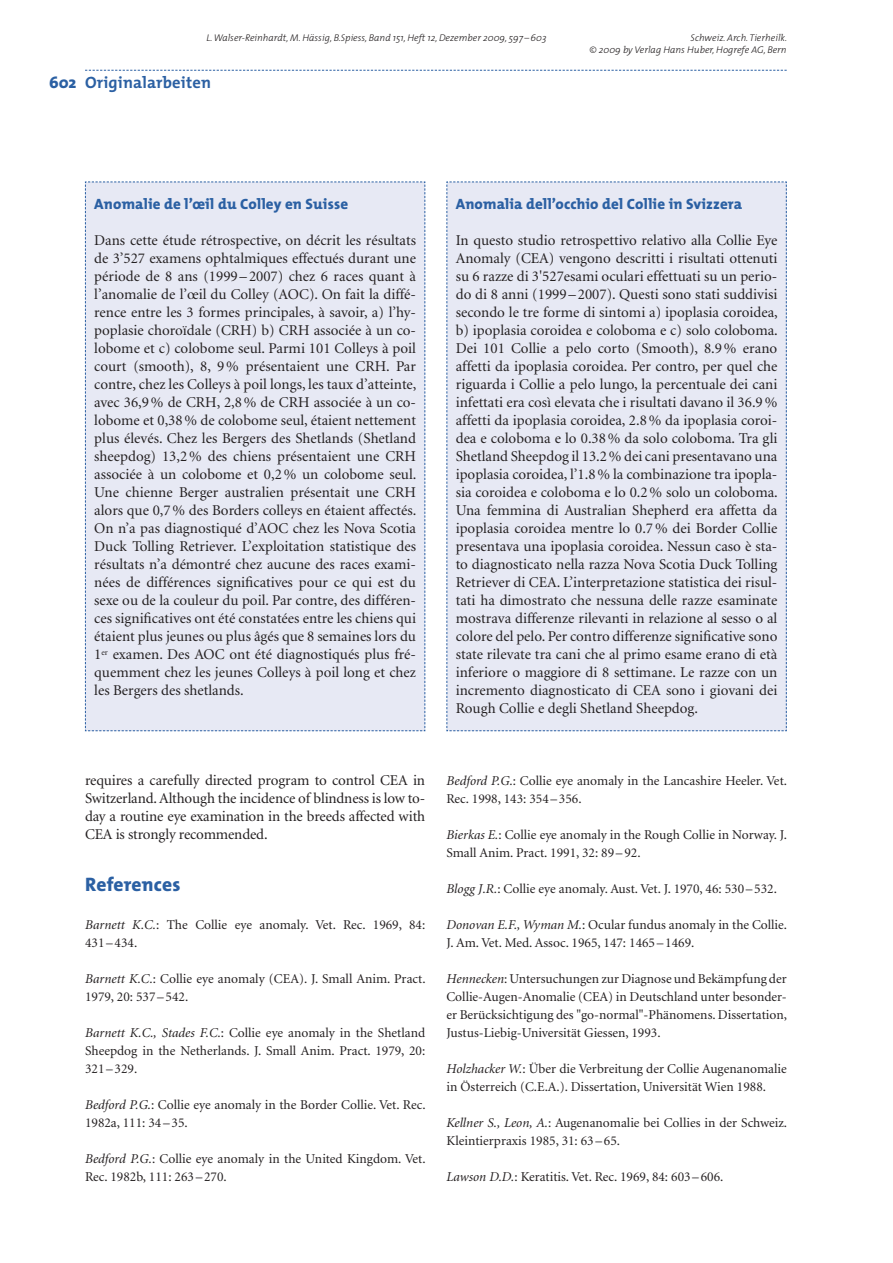
<style>
.page{position:relative;width:893px;height:1263px;background:#fff}
.page>*{position:absolute;margin:0;border:0;box-sizing:border-box;transform-origin:0 0}
.t1{font:800 19.5px "The Mix";letter-spacing:.01em;color:#2b60a3}
.t2{font:700 16.5px "The Mix";letter-spacing:.01em;color:#2b60a3}
.t3{font:15px/18px "Minion";color:#231f20;text-align:justify}
.t4{font:800 15px "The Mix";letter-spacing:.01em;color:#2b60a3}
.t5{font:13.5px/18px "Minion";color:#231f20}
.t6{font:italic 300 9.75px/12px "The Mix";color:#231f20;text-align:right}
.s1{font-weight:800}
.s2{font-style:italic}
</style>
<div class="page">
<svg style="left:85px;top:70px;width:702px;height:1px"></svg>
<div style="left:85px;top:181px;width:341px;height:550px;background:#e7e9f4"></div>
<div style="left:446px;top:181px;width:341px;height:550px;background:#e7e9f4"></div>
<p class="t6" style="left:206px;top:32px;width:342px">L. Walser-Reinhardt, M. Hässig, B.Spiess, Band 151, Heft 12, Dezember 2009, 597 – 603</p>
<p class="t6" style="left:590px;top:32px;width:199px">Schweiz. Arch. Tierheilk.<br>© 2009 by Verlag Hans Huber, Hogrefe AG, Bern</p>
<p class="t2" style="left:49px;top:75px;width:163px"><span class="s1">602</span> Originalarbeiten</p>
<p class="t4" style="left:94px;top:197px;width:255px">Anomalie de l’œil du Colley en Suisse</p>
<p class="t3" style="left:94px;top:233px;width:324px">Dans cette étude rétrospective, on décrit les résultats de 3’527 examens ophtalmiques effectués durant une période de 8 ans (1999 – 2007) chez 6 races quant à l’anomalie de l’œil du Colley (AOC). On fait la diffé&shy;rence entre les 3 formes principales, à savoir, a) l’hy&shy;poplasie choroïdale (CRH) b) CRH associée à un co&shy;lobome et c) colobome seul. Parmi 101 Colleys à poil court (smooth), 8, 9 % présentaient une CRH. Par contre, chez les Colleys à poil longs, les taux d’atteinte, avec 36,9 % de CRH, 2,8 % de CRH associée à un co&shy;lobome et 0,38 % de colobome seul, étaient nettement plus élevés. Chez les Bergers des Shetlands (Shetland sheepdog) 13,2 % des chiens présentaient une CRH associée à un colobome et 0,2 % un colobome seul.<br>Une chienne Berger australien présentait une CRH alors que 0,7 % des Borders colleys en étaient affectés.<br>On n’a pas diagnostiqué d’AOC chez les Nova Scotia Duck Tolling Retriever. L’exploitation statistique des résultats n’a démontré chez aucune des races exami&shy;nées de différences significatives pour ce qui est du sexe ou de la couleur du poil. Par contre, des différen&shy;ces significatives ont été constatées entre les chiens qui étaient plus jeunes ou plus âgés que 8 semaines lors du 1<sup>er</sup> examen. Des AOC ont été diagnostiqués plus fré&shy;quemment chez les jeunes Colleys à poil long et chez les Bergers des shetlands.</p>
<p class="t4" style="left:456px;top:197px;width:288px">Anomalia dell’occhio del Collie in Svizzera</p>
<p class="t3" style="left:456px;top:233px;width:324px">In questo studio retrospettivo relativo alla Collie Eye Anomaly (CEA) vengono descritti i risultati ottenuti su 6 razze di 3'527esami oculari effettuati su un perio&shy;do di 8 anni (1999 – 2007). Questi sono stati suddivisi secondo le tre forme di sintomi a) ipoplasia coroidea, b) ipoplasia coroidea e coloboma e c) solo coloboma.<br>Dei 101 Collie a pelo corto (Smooth), 8.9 % erano affetti da ipoplasia coroidea. Per contro, per quel che riguarda i Collie a pelo lungo, la percentuale dei cani infettati era così elevata che i risultati davano il 36.9 % affetti da ipoplasia coroidea, 2.8 % da ipoplasia coroi&shy;dea e coloboma e lo 0.38 % da solo coloboma. Tra gli Shetland Sheepdog il 13.2 % dei cani presentavano una ipoplasia coroidea, l’1.8 % la combinazione tra ipopla&shy;sia coroidea e coloboma e lo 0.2 % solo un coloboma.<br>Una femmina di Australian Shepherd era affetta da ipoplasia coroidea mentre lo 0.7 % dei Border Collie presentava una ipoplasia coroidea. Nessun caso è sta&shy;to diagnosticato nella razza Nova Scotia Duck Tolling Retriever di CEA. L’interpretazione statistica dei risul&shy;tati ha dimostrato che nessuna delle razze esaminate mostrava differenze rilevanti in relazione al sesso o al colore del pelo. Per contro differenze significative sono state rilevate tra cani che al primo esame erano di età inferiore o maggiore di 8 settimane. Le razze con un incremento diagnosticato di CEA sono i giovani dei Rough Collie e degli Shetland Sheepdog.</p>
<p class="t3" style="left:85px;top:773px;width:342px">requires a carefully directed program to control CEA in Switzerland. Although the incidence of blindness is low to&shy;day a routine eye examination in the breeds affected with CEA is strongly recommended.</p>
<h1 class="t1" style="left:85px;top:875px;width:97px">References</h1>
<p class="t5" style="left:85px;top:917px;width:342px"><span class="s2">Barnett K.C.</span>: The Collie eye anomaly. Vet. Rec. 1969, 84:<br>431 – 434.</p>
<p class="t5" style="left:85px;top:971px;width:342px"><span class="s2">Barnett K.C.</span>: Collie eye anomaly (CEA). J. Small Anim. Pract.<br>1979, 20: 537 – 542.</p>
<p class="t5" style="left:85px;top:1025px;width:342px;text-align:justify"><span class="s2">Barnett K.C., Stades F.C.</span>: Collie eye anomaly in the Shetland Sheepdog in the Netherlands. J. Small Anim. Pract. 1979, 20:<br>321 – 329.</p>
<p class="t5" style="left:85px;top:1097px;width:342px"><span class="s2">Bedford P.G.</span>: Collie eye anomaly in the Border Collie. Vet. Rec.<br>1982a, 111: 34 – 35.</p>
<p class="t5" style="left:85px;top:1151px;width:342px"><span class="s2">Bedford P.G.</span>: Collie eye anomaly in the United Kingdom. Vet.<br>Rec. 1982b, 111: 263 – 270.</p>
<p class="t5" style="left:446px;top:773px;width:342px"><span class="s2">Bedford P.G.</span>: Collie eye anomaly in the Lancashire Heeler. Vet.<br>Rec. 1998, 143: 354 – 356.</p>
<p class="t5" style="left:446px;top:827px;width:342px"><span class="s2">Bierkas E.</span>: Collie eye anomaly in the Rough Collie in Norway. J.<br>Small Anim. Pract. 1991, 32: 89 – 92.</p>
<p class="t5" style="left:446px;top:881px;width:332px"><span class="s2">Blogg J.R.</span>: Collie eye anomaly. Aust. Vet. J. 1970, 46: 530 – 532.</p>
<p class="t5" style="left:446px;top:917px;width:342px"><span class="s2">Donovan E.F., Wyman M.</span>: Ocular fundus anomaly in the Collie.<br>J. Am. Vet. Med. Assoc. 1965, 147: 1465 – 1469.</p>
<p class="t5" style="left:446px;top:971px;width:342px;text-align:justify"><span class="s2">Hennecken</span>: Untersuchungen zur Diagnose und Bekämpfung der Collie-Augen-Anomalie (CEA) in Deutschland unter besonder&shy;er Berücksichtigung des "go-normal"-Phänomens. Dissertation, Justus-Liebig-Universität Giessen, 1993.</p>
<p class="t5" style="left:446px;top:1061px;width:342px"><span class="s2">Holzhacker W.</span>: Über die Verbreitung der Collie Augenanomalie in Österreich (C.E.A.). Dissertation, Universität Wien 1988.</p>
<p class="t5" style="left:446px;top:1115px;width:342px"><span class="s2">Kellner S., Leon, A.</span>: Augenanomalie bei Collies in der Schweiz.<br>Kleintierpraxis 1985, 31: 63 – 65.</p>
<p class="t5" style="left:446px;top:1169px;width:278px"><span class="s2">Lawson D.D.</span>: Keratitis. Vet. Rec. 1969, 84: 603 – 606.</p>
</div>
